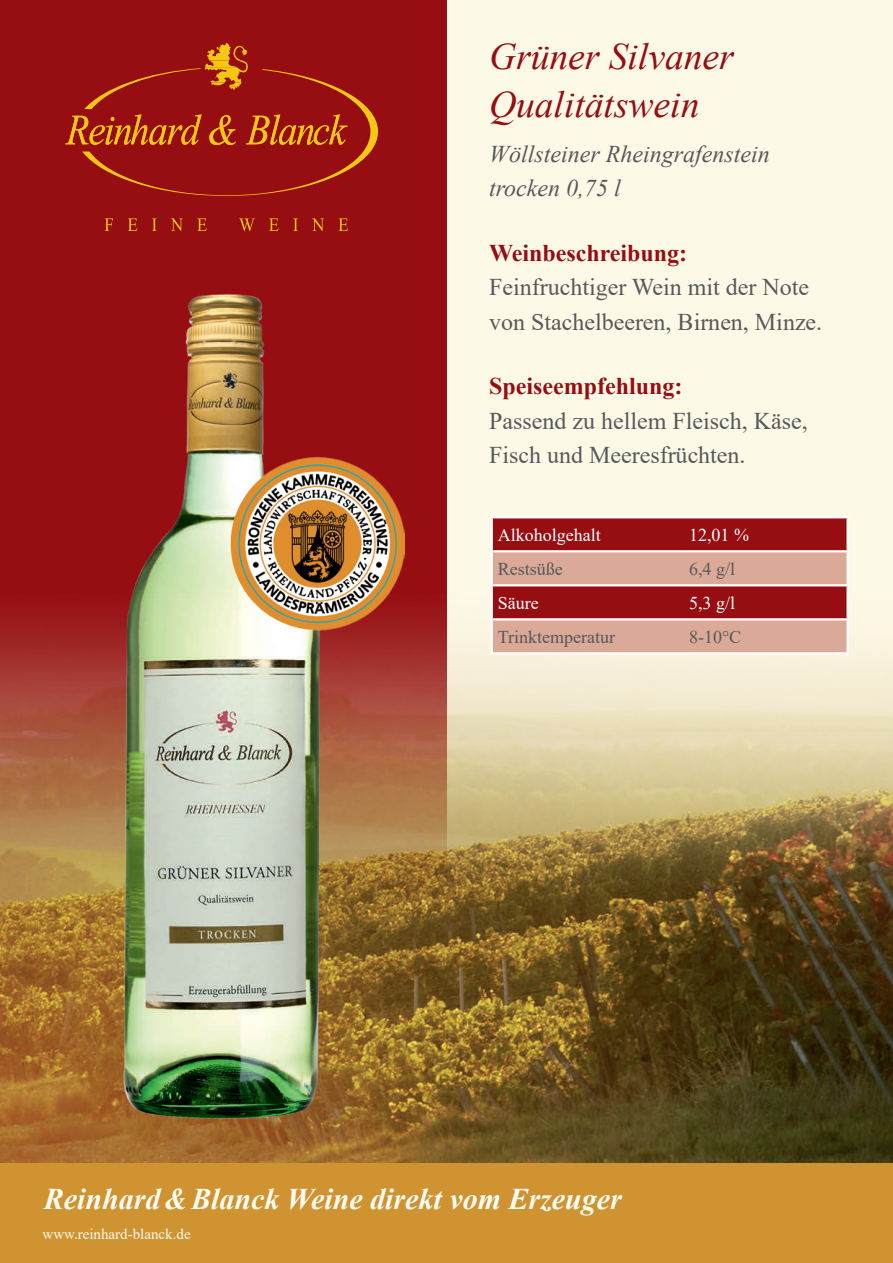
<style>
.page{position:relative;width:893px;height:1263px;background:#fff}
.page>*{position:absolute;margin:0;border:0;box-sizing:border-box;transform-origin:0 0}
.t1{font:italic 37.5px/48px "Times New Roman";color:#960d12}
.t2{font:italic 700 30px "Times New Roman";color:#fdfcf3}
.t3{font:24px/34.5px "Times New Roman";color:#57585a}
.t4{font:italic 24px/34.5px "Times New Roman";color:#57585a}
.t5{font:700 24px "Times New Roman";color:#960d12}
.t6{font:18px "Times New Roman";color:#57585a}
.t7{font:18px "Times New Roman";color:#fff}
.t8{font:15px "Times New Roman";color:#fdfcf3}
</style>
<div class="page">
<div style="left:446px;top:0;width:447px;height:1263px;background:#fdf9e7"></div>
<div style="left:0;top:0;width:446px;height:1263px;background:#960d12"></div>
<img style="left:0;top:583px;width:893px;height:581px">
<div style="left:0;top:1164px;width:893px;height:99px;background:#cf9332"></div>
<img style="left:59px;top:294px;width:323px;height:849px">
<svg style="left:493px;top:518px;width:353px;height:134px;background:#b95d57"></svg>
<hr style="left:491px;top:516px;width:192px;height:2px;background:#fff">
<hr style="left:683px;top:516px;width:166px;height:2px;background:#fff">
<hr style="left:491px;top:550px;width:192px;height:2px;background:#fff">
<hr style="left:683px;top:550px;width:166px;height:2px;background:#fff">
<hr style="left:491px;top:584px;width:192px;height:2px;background:#fff">
<hr style="left:683px;top:584px;width:166px;height:2px;background:#fff">
<hr style="left:491px;top:618px;width:192px;height:2px;background:#fff">
<hr style="left:683px;top:618px;width:166px;height:2px;background:#fff">
<hr style="left:491px;top:652px;width:192px;height:2px;background:#fff">
<hr style="left:683px;top:652px;width:166px;height:2px;background:#fff">
<hr style="left:491px;top:518px;width:2px;height:32px;background:#fff">
<hr style="left:846px;top:518px;width:3px;height:32px;background:#fff">
<hr style="left:491px;top:552px;width:2px;height:32px;background:#fff">
<hr style="left:846px;top:552px;width:3px;height:32px;background:#fff">
<hr style="left:491px;top:586px;width:2px;height:32px;background:#fff">
<hr style="left:846px;top:586px;width:3px;height:32px;background:#fff">
<hr style="left:491px;top:620px;width:2px;height:32px;background:#fff">
<hr style="left:846px;top:620px;width:3px;height:32px;background:#fff">
<svg style="left:105px;top:218px;width:8px;height:13px"></svg>
<svg style="left:128px;top:218px;width:9px;height:13px"></svg>
<svg style="left:152px;top:218px;width:5px;height:13px"></svg>
<svg style="left:171px;top:218px;width:12px;height:13px"></svg>
<svg style="left:197px;top:218px;width:10px;height:13px"></svg>
<svg style="left:239px;top:218px;width:16px;height:13px"></svg>
<svg style="left:269px;top:218px;width:10px;height:13px"></svg>
<svg style="left:293px;top:218px;width:5px;height:13px"></svg>
<svg style="left:312px;top:218px;width:12px;height:13px"></svg>
<svg style="left:338px;top:218px;width:10px;height:13px"></svg>
<svg style="left:65px;top:43px;width:313px;height:153px"></svg>
<img style="left:231px;top:456px;width:174px;height:174px">
<h1 class="t1" style="left:489px;top:31px;width:246px">Grüner Silvaner<br>Qualitätswein</h1>
<p class="t4" style="left:489px;top:136px;width:282px">Wöllsteiner Rheingrafenstein trocken 0,75 l</p>
<p class="t5" style="left:489px;top:235px;width:200px">Weinbeschreibung:</p>
<p class="t3" style="left:489px;top:269px;width:335px">Feinfruchtiger Wein mit der Note von Stachelbeeren, Birnen, Minze.</p>
<p class="t5" style="left:489px;top:369px;width:195px">Speiseempfehlung:</p>
<p class="t3" style="left:489px;top:402px;width:320px">Passend zu hellem Fleisch, Käse,<br>Fisch und Meeresfrüchten.</p>
<p class="t7" style="left:498px;top:522px;width:104px">Alkoholgehalt</p>
<p class="t7" style="left:689px;top:522px;width:61px">12,01 %</p>
<p class="t6" style="left:498px;top:556px;width:66px">Restsüße</p>
<p class="t6" style="left:689px;top:556px;width:48px">6,4 g/l</p>
<p class="t7" style="left:498px;top:590px;width:42px">Säure</p>
<p class="t7" style="left:689px;top:590px;width:48px">5,3 g/l</p>
<p class="t6" style="left:498px;top:624px;width:119px">Trinktemperatur</p>
<p class="t6" style="left:689px;top:624px;width:54px">8-10°C</p>
<p class="t2" style="left:44px;top:1177px;width:580px">Reinhard&amp;Blanck Weine direkt vom Erzeuger</p>
<p class="t8" style="left:43px;top:1223px;width:150px">www.reinhard-blanck.de</p>
</div>
